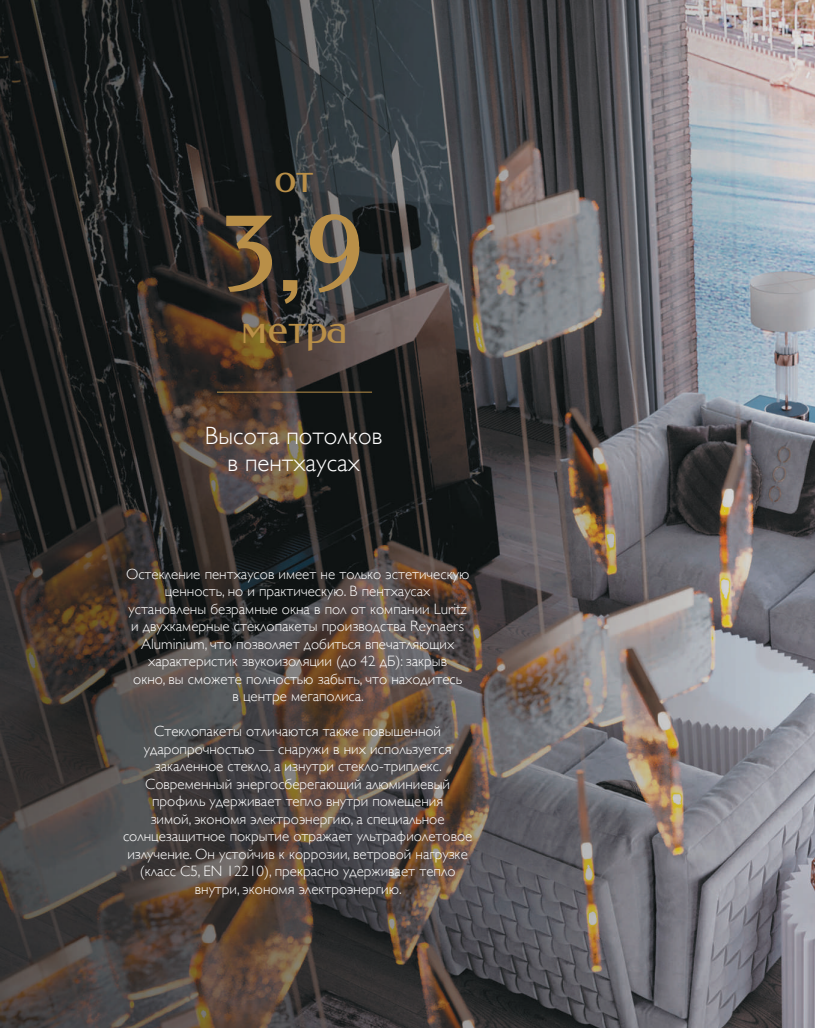
<style>
.page{position:relative;width:815px;height:1028px;background:#fff}
.page>*{position:absolute;margin:0;border:0;box-sizing:border-box;transform-origin:0 0}
.t1{font:107.5px "Romanovsky";color:#b98f48}
.t2{font:42.5px "Romanovsky";color:#b98f48}
.t3{font:300 25px/27.5px "Gill Sans";color:#fff;text-align:center}
.t4{font:300 15px/17.5px "Gill Sans";color:#fff;text-align:center}
</style>
<div class="page">
<img style="left:0;top:0;width:815px;height:1028px">
<hr style="left:217px;top:392px;width:155px;height:1px;background:#b98f48">
<h2 class="t2" style="left:274px;top:153px;width:40px">от</h2>
<h1 class="t1" style="left:222px;top:192px;width:144px">3,9</h1>
<h2 class="t2" style="left:241px;top:304px;width:109px">метра</h2>
<h3 class="t3" style="left:205px;top:420px;width:179px">Высота потолков в пентхаусах</h3>
<p class="t4" style="left:126px;top:564px;width:345px">Остекление пентхаусов имеет не только эстетическую ценность, но и практическую. В пентхаусах установлены безрамные окна в пол от компании Luritz и двухкамерные стеклопакеты производства Reynaers Aluminium, что позволяет добиться впечатляющих характеристик звукоизоляции (до 42 дБ): закрыв<br>окно, вы сможете полностью забыть, что находитесь<br>в центре мегаполиса.</p>
<p class="t4" style="left:123px;top:722px;width:351px">Стеклопакеты отличаются также повышенной ударопрочностью — снаружи в них используется закаленное стекло, а изнутри стекло-триплекс.<br>Современный энергосберегающий алюминиевый профиль удерживает тепло внутри помещения<br>зимой, экономя электроэнергию, а специальное солнцезащитное покрытие отражает ультрафиолетовое излучение. Он устойчив к коррозии, ветровой нагрузке (класс C5, EN 12210), прекрасно удерживает тепло внутри, экономя электроэнергию.</p>
</div>
